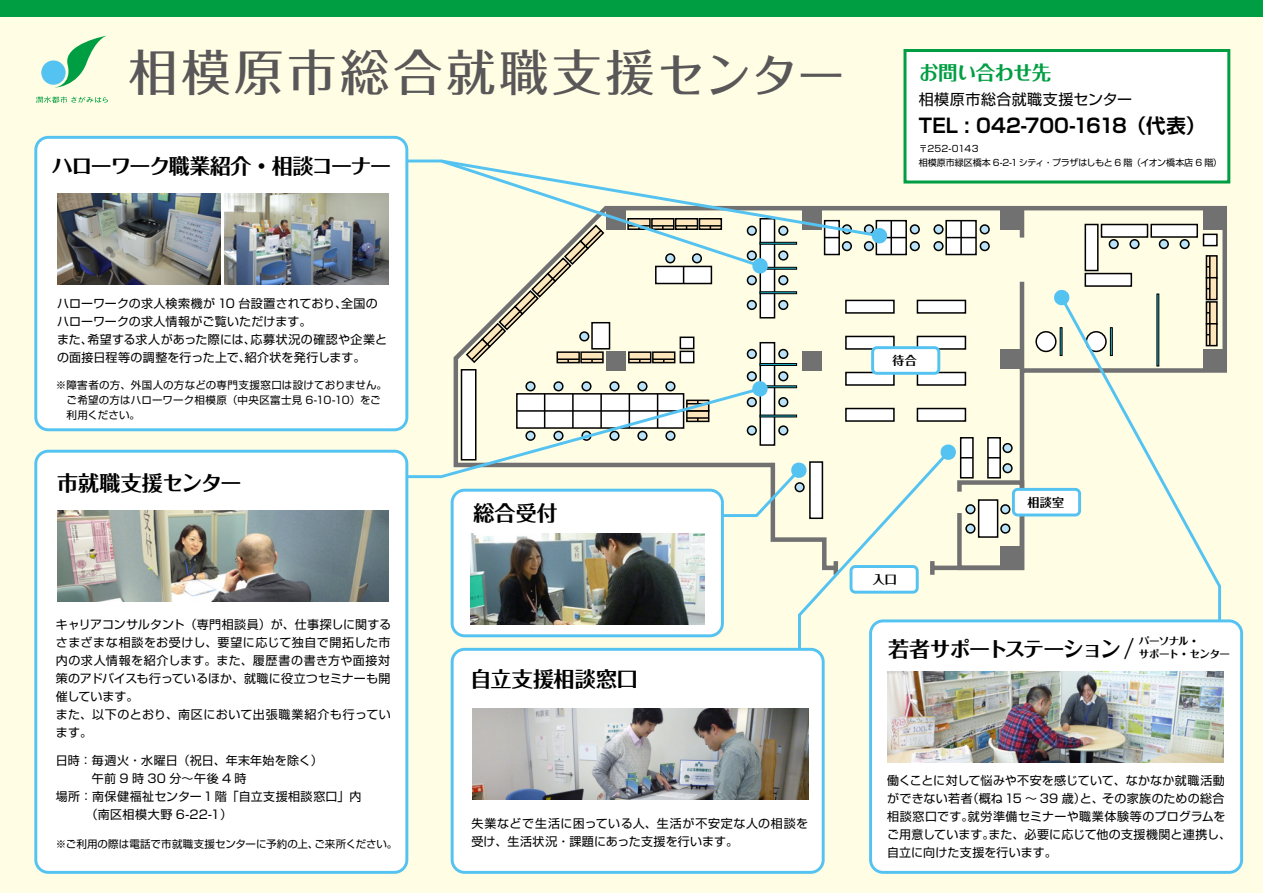
<style>
.page{position:relative;width:1263px;height:893px;background:#fff}
.page>*{position:absolute;margin:0;border:0;box-sizing:border-box;transform-origin:0 0}
.t1{font:500 49.05px "Folk Pro";letter-spacing:.08em;color:#595757}
.t2{font:700 21px "Folk Pro";letter-spacing:-.065em;color:#000}
.t3{font:700 21px "Folk Pro";letter-spacing:-.08em;color:#000}
.t4{font:700 21px "Folk Pro";letter-spacing:-.02em;color:#000}
.t5{font:700 21px "Folk Pro";letter-spacing:.005em;color:#000}
.t6{font:700 21px "Folk Pro";letter-spacing:-.045em;color:#000}
.t7{font:700 19.5px "Shin Go Pro De";color:#000}
.t8{font:700 19.5px "Folk Pro";letter-spacing:-.035em;color:#009e42}
.t9{font:15px "Shin Go Pro";letter-spacing:.03em;color:#000}
.t10{font:12px/18px "Shin Go Pro";letter-spacing:.02em;color:#000}
.t11{font:12px/18px "Shin Go Pro";letter-spacing:.04em;color:#000}
.t12{font:700 12px "Folk Pro";letter-spacing:.025em;color:#000}
.t13{font:10.5px/15px "Shin Go Pro";letter-spacing:.015em;color:#000}
.t14{font:700 10.5px/13.5px "Folk Pro";letter-spacing:-.05em;color:#000}
.t15{font:9px/13.5px "Shin Go Pro";letter-spacing:-.015em;color:#000}
.s1{font-size:46.65px}
.s2{font-size:26.25px}
</style>
<div class="page">
<div style="left:0;top:17px;width:1263px;height:876px;background:#fffde4"></div>
<div style="left:903px;top:49px;width:327px;height:134px;background:#fff;border:3px solid #009e42"></div>
<div style="left:36px;top:137px;width:371px;height:293px;background:#fff;border-radius:12px"></div>
<div style="left:34px;top:136px;width:374px;height:295px;border:3px solid #54c3f1;border-radius:12px"></div>
<div style="left:36px;top:451px;width:371px;height:421px;background:#fff;border-radius:12px"></div>
<div style="left:34px;top:450px;width:374px;height:424px;border:3px solid #54c3f1;border-radius:12px"></div>
<div style="left:870px;top:621px;width:371px;height:251px;background:#fff;border-radius:12px"></div>
<div style="left:869px;top:619px;width:374px;height:255px;border:3px solid #54c3f1;border-radius:12px"></div>
<div style="left:452px;top:649px;width:371px;height:223px;background:#fff;border-radius:12px"></div>
<div style="left:451px;top:648px;width:374px;height:226px;border:3px solid #54c3f1;border-radius:12px"></div>
<svg style="left:55px;top:36px;width:51px;height:52px"></svg>
<div style="left:41px;top:60px;width:25px;height:25px;background:#54c3f1;border-radius:50%"></div>
<svg style="left:36px;top:96px;width:72px;height:7px"></svg>
<div style="left:0;top:0;width:1263px;height:17px;background:#009e42"></div>
<img style="left:888px;top:671px;width:336px;height:91px">
<svg style="left:453px;top:206px;width:774px;height:311px"></svg>
<svg style="left:404px;top:380px;width:622px;height:272px"></svg>
<svg style="left:1057px;top:293px;width:165px;height:330px"></svg>
<svg style="left:1053px;top:289px;width:17px;height:17px"></svg>
<div style="left:1013px;top:489px;width:66px;height:26px;background:#fff;border-radius:4px"></div>
<div style="left:1012px;top:488px;width:69px;height:28px;border:3px solid #54c3f1;border-radius:4px"></div>
<div style="left:851px;top:566px;width:66px;height:26px;background:#fff;border-radius:4px"></div>
<div style="left:849px;top:565px;width:70px;height:29px;border:3px solid #54c3f1;border-radius:4px"></div>
<img style="left:57px;top:194px;width:164px;height:91px">
<img style="left:225px;top:194px;width:164px;height:91px">
<img style="left:57px;top:511px;width:332px;height:90px">
<img style="left:472px;top:709px;width:336px;height:90px">
<svg style="left:404px;top:158px;width:502px;height:207px"></svg>
<h1 class="t1" style="left:128px;top:31px;width:717px">相模原市総合就職支援セ<span class="s1">ンター</span></h1>
<h2 class="t2" style="left:52px;top:148px;width:341px">ハローワーク職業紹介・相談コーナー</h2>
<h3 class="t8" style="left:919px;top:56px;width:134px">お問い合わせ先</h3>
<p class="t9" style="left:919px;top:87px;width:215px">相模原市総合就職支援センター</p>
<h3 class="t7" style="left:919px;top:109px;width:288px">TEL : 042-700-1618（代表）</h3>
<p class="t15" style="left:919px;top:141px;width:305px">〒252-0143<br>相模原市緑区橋本 6-2-1シティ・プラザはしもと 6 階（イオン橋本店 6 階）</p>
<p class="t10" style="left:57px;top:293px;width:332px">ハローワークの求人検索機が 10 台設置されており、全国のハローワークの求人情報がご覧いただけます。<br>また、希望する求人があった際には、応募状況の確認や企業との面接日程等の調整を行った上で、紹介状を発行します。</p>
<p class="t13" style="left:56px;top:377px;width:333px">※障害者の方、外国人の方などの専門支援窓口は設けておりません。　ご希望の方はハローワーク相模原（中央区富士見 6-10-10）をご　利用ください。</p>
<h2 class="t4" style="left:57px;top:466px;width:186px">市就職支援センター</h2>
<p class="t10" style="left:56px;top:614px;width:337px">キャリアコンサルタント（専門相談員）が、仕事探しに関するさまざまな相談をお受けし、要望に応じて独自で開拓した市内の求人情報を紹介します。また、履歴書の書き方や面接対策のアドバイスも行っているほか、就職に役立つセミナーも開催しています。<br>また、以下のとおり、南区において出張職業紹介も行っています。</p>
<p class="t10" style="left:56px;top:750px;width:307px">日時：毎週火・水曜日（祝日、年末年始を除く）<br>　　　午前 9 時 30 分～午後 4 時<br>場所：南保健福祉センター1 階「自立支援相談窓口」内　　　（南区相模大野 6-22-1）</p>
<p class="t13" style="left:56px;top:835px;width:343px">※ご利用の際は電話で市就職支援センターに予約の上、ご来所ください。</p>
<h2 class="t6" style="left:474px;top:495px;width:86px">総合受付</h2>
<h2 class="t5" style="left:470px;top:662px;width:169px">自立支援相談窓口</h2>
<p class="t11" style="left:471px;top:813px;width:338px">失業などで生活に困っている人、生活が不安定な人の相談を受け、生活状況・課題にあった支援を行います。</p>
<p class="t12" style="left:892px;top:350px;width:26px">待合</p>
<p class="t12" style="left:873px;top:569px;width:26px">入口</p>
<p class="t12" style="left:1027px;top:492px;width:38px">相談室</p>
<p class="t14" style="left:1139px;top:633px;width:93px">パーソナル・<br>サポート・センター</p>
<h2 class="t3" style="left:888px;top:631px;width:248px">若者サポートステーション <span class="s2">/</span></h2>
<p class="t10" style="left:887px;top:770px;width:345px">働くことに対して悩みや不安を感じていて、なかなか就職活動ができない若者（概ね15 ～ 39 歳）と、その家族のための総合相談窓口です。就労準備セミナーや職業体験等のプログラムをご用意しています。また、必要に応じて他の支援機関と連携し、自立に向けた支援を行います。</p>
</div>
